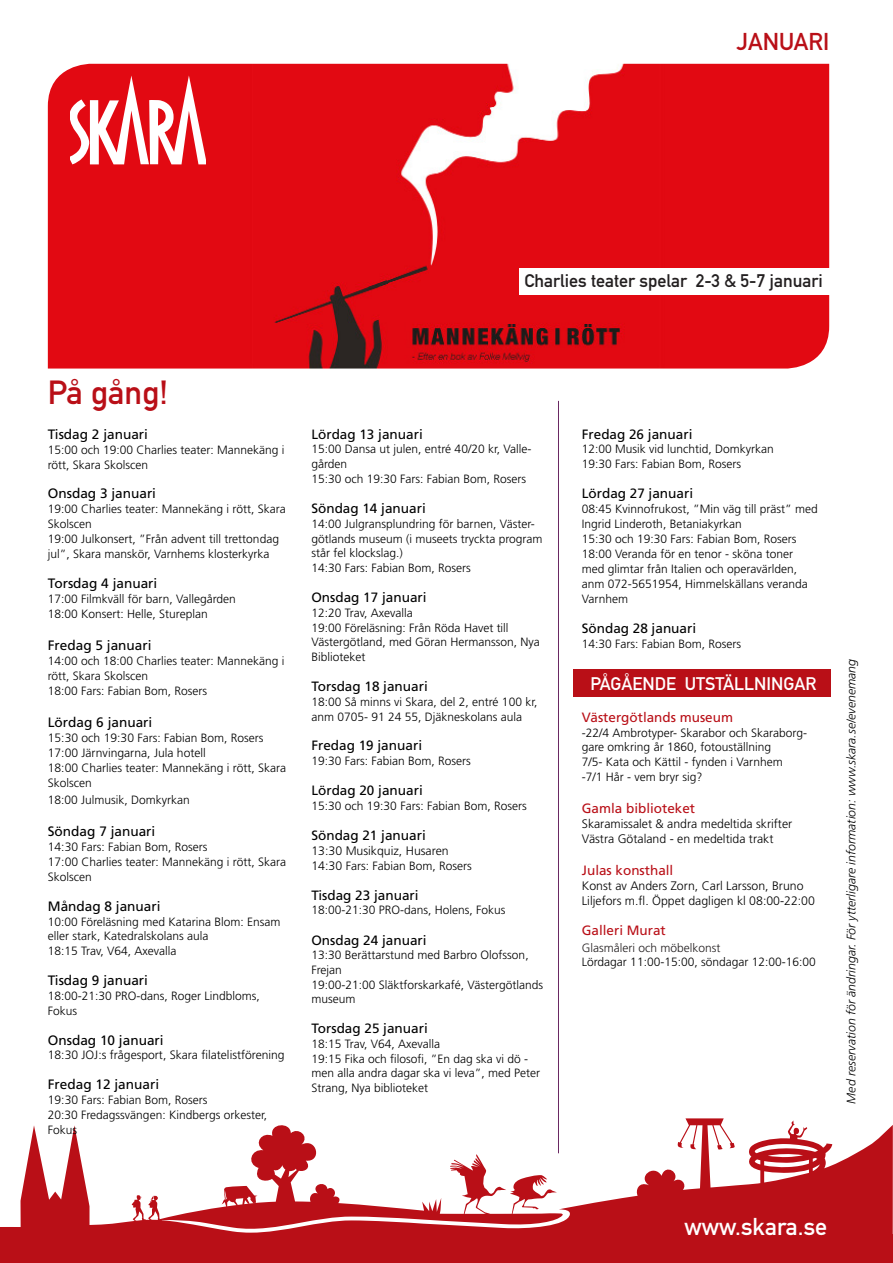
<style>
.page{position:relative;width:893px;height:1263px;background:#fff}
.page>*{position:absolute;margin:0;border:0;box-sizing:border-box;transform-origin:0 0}
.t1{font:33px "DIN Mittelschrift Std";color:#b90f17}
.t2{font:24px "DIN Mittelschrift Std";color:#fff}
.t3{font:24px "DIN Mittelschrift Std";color:#b90f17}
.t4{font:18px "DIN Mittelschrift Std";color:#231f20}
.Underrubrik_eveneman{font:18px "DIN Mittelschrift Std";color:#fff}
.Brödtext{font:13.65px "Frutiger LT Std";color:#000}
.Underrubrik_eveneman-2{font:13.65px "Frutiger LT Std";color:#000}
.Underrubrik_eveneman-3{font:13.5px "Frutiger LT Std";color:#000}
.Underrubrik_utställn{font:13.5px "Frutiger LT Std";color:#b90f17}
.Brödtext-2{font:13.5px "Frutiger LT Std";color:#000}
.Brödtext-3{font:300 12.3px "Frutiger LT Std";color:#000}
.t5{font:italic 300 12.3px "Frutiger LT Std";color:#000}
.Brödtext-4{font:300 12.15px "Frutiger LT Std";color:#000}
.Underrubrik_eveneman-4{font:300 12.15px "Frutiger LT Std";color:#000}
.Underrubrik_eveneman-5{font:300 12px/14.7px "Frutiger LT Std";color:#000}
.Brödtext-5{font:300 12px/15px "Frutiger LT Std";color:#000}
.Underrubrik_utställn-2{font:300 12px "Frutiger LT Std";color:#231f20}
.s1{font-size:12.15px}
.s2{font-size:13.65px}
.s3{font-size:12.3px}
</style>
<div class="page">
<svg style="left:0;top:1118px;width:893px;height:117px"></svg>
<div style="left:0;top:1235px;width:893px;height:28px;background:#b90f17"></div>
<img style="left:48px;top:64px;width:781px;height:305px">
<svg style="left:70px;top:75px;width:136px;height:89px"></svg>
<div style="left:519px;top:268px;width:310px;height:26px;background:#fff"></div>
<div style="left:574px;top:669px;width:257px;height:28px;background:#b90f17"></div>
<hr style="left:558px;top:401px;width:1px;height:752px;background:#6a2863">
<p class="t3" style="left:737px;top:28px;width:94px">JANUARI</p>
<p class="t4" style="left:524px;top:270px;width:300px">Charlies teater spelar 2-3 &amp; 5-7 januari</p>
<p class="t1" style="left:48px;top:373px;width:122px">På gång!</p>
<p class="Brödtext" style="left:48px;top:426px;width:102px">Tisdag 2 januari</p>
<p class="Brödtext-5" style="left:48px;top:442px;width:238px">15:00 och 19:00 Charlies teater: Mannekäng i rött, Skara Skolscen</p>
<p class="Brödtext" style="left:48px;top:486px;width:110px">Onsdag 3 januari</p>
<p class="Brödtext-5" style="left:48px;top:502px;width:239px">19:00 Charlies teater: Mannekäng i rött, Skara<br>Skolscen</p>
<p class="Brödtext-5" style="left:48px;top:532px;width:233px">19:00 Julkonsert, ”Från advent till trettondag jul”, Skara manskör, Varnhems klosterkyrka</p>
<p class="Brödtext" style="left:48px;top:575px;width:111px">Torsdag 4 januari</p>
<p class="Brödtext-5" style="left:48px;top:592px;width:190px">17:00 Filmkväll för barn, Vallegården</p>
<p class="Brödtext-5" style="left:48px;top:607px;width:161px">18:00 Konsert: Helle, Stureplan</p>
<p class="Underrubrik_eveneman-2" style="left:48px;top:637px;width:105px">Fredag 5 januari</p>
<p class="Underrubrik_eveneman-5" style="left:48px;top:653px;width:238px">14:00 och 18:00 Charlies teater: Mannekäng i rött, Skara Skolscen</p>
<p class="Underrubrik_eveneman-5" style="left:48px;top:683px;width:161px">18:00 Fars: Fabian Bom, Rosers</p>
<p class="Underrubrik_eveneman-2" style="left:48px;top:714px;width:106px">Lördag 6 januari</p>
<p class="Underrubrik_eveneman-5" style="left:48px;top:731px;width:217px"><span class="s1">15:30 och 19:30</span> Fars: Fabian Bom, Rosers</p>
<p class="Underrubrik_eveneman-4" style="left:48px;top:746px;width:160px">17:00 Järnvingarna, Jula hotell</p>
<p class="Underrubrik_eveneman-5" style="left:48px;top:761px;width:240px"><span class="s1">18:00</span> Charlies teater: Mannekäng i rött, Skara<br>Skolscen</p>
<p class="Underrubrik_eveneman-5" style="left:48px;top:792px;width:144px">18:00 Julmusik, Domkyrkan</p>
<p class="Underrubrik_eveneman-2" style="left:48px;top:823px;width:109px">Söndag 7 januari</p>
<p class="Underrubrik_eveneman-5" style="left:48px;top:840px;width:161px"><span class="s1">14:30</span> Fars: Fabian Bom, Rosers</p>
<p class="Underrubrik_eveneman-5" style="left:48px;top:855px;width:240px"><span class="s1">17:00</span> Charlies teater: Mannekäng i rött, Skara<br>Skolscen</p>
<p class="Brödtext" style="left:48px;top:898px;width:114px">Måndag 8 januari</p>
<p class="Brödtext-5" style="left:48px;top:914px;width:234px">10:00 Föreläsning med Katarina Blom: Ensam eller stark, Katedralskolans aula</p>
<p class="Brödtext-5" style="left:48px;top:944px;width:130px">18:15 Trav, V64, Axevalla</p>
<p class="Brödtext" style="left:48px;top:972px;width:102px">Tisdag 9 januari</p>
<p class="Underrubrik_eveneman-5" style="left:48px;top:988px;width:214px">18:00-21:30 PRO-dans, Roger Lindbloms,<br>Fokus</p>
<p class="Brödtext" style="left:48px;top:1032px;width:117px">Onsdag 10 januari</p>
<p class="Brödtext-4" style="left:48px;top:1048px;width:238px">18:30 JOJ:s frågesport, Skara filatelistförening</p>
<p class="Brödtext" style="left:48px;top:1076px;width:113px">Fredag 12 januari</p>
<p class="Brödtext-5" style="left:48px;top:1093px;width:161px"><span class="s1">19:30</span> Fars: Fabian Bom, Rosers</p>
<p class="Brödtext-5" style="left:48px;top:1108px;width:221px">20:30 Fredagssvängen: Kindbergs orkester,<br>Fokus</p>
<p class="Underrubrik_eveneman-3" style="left:311px;top:426px;width:113px">Lördag 13 <span class="s2">januari</span></p>
<p class="Brödtext-5" style="left:311px;top:442px;width:222px">15:00 Dansa ut julen, entré 40/20 kr, Valle&shy;gården</p>
<p class="Brödtext-5" style="left:311px;top:472px;width:216px">15:30 och 19:30 Fars: Fabian Bom, Rosers</p>
<p class="Underrubrik_eveneman-3" style="left:311px;top:501px;width:116px">Söndag 14 <span class="s2">januari</span></p>
<p class="Brödtext-5" style="left:311px;top:516px;width:233px">14:00 Julgransplundring för barnen, Väster&shy;götlands museum (i museets tryckta program står fel klockslag.)<br>14:30 Fars: Fabian Bom, Rosers</p>
<p class="Underrubrik_eveneman-3" style="left:311px;top:590px;width:117px">Onsdag 17 <span class="s2">januari</span></p>
<p class="Underrubrik_eveneman-5" style="left:311px;top:606px;width:103px">12:20 Trav, Axevalla</p>
<p class="Underrubrik_eveneman-5" style="left:311px;top:620px;width:230px">19:00 Föreläsning: Från Röda Havet till<br>Västergötland, med Göran Hermansson, Nya<br>Biblioteket</p>
<p class="Underrubrik_eveneman-3" style="left:311px;top:678px;width:118px">Torsdag 18 <span class="s2">januari</span></p>
<p class="Underrubrik_eveneman-5" style="left:311px;top:694px;width:228px">18:00 Så minns vi Skara, del 2, entré 100 kr, anm 0705- 91 24 55, Djäkneskolans aula</p>
<p class="Underrubrik_eveneman-3" style="left:311px;top:738px;width:112px">Fredag 19 <span class="s2">januari</span></p>
<p class="Underrubrik_eveneman-5" style="left:311px;top:754px;width:161px">19:30 Fars: Fabian Bom, Rosers</p>
<p class="Underrubrik_eveneman-3" style="left:311px;top:783px;width:113px">Lördag 20 <span class="s2">januari</span></p>
<p class="Underrubrik_eveneman-5" style="left:311px;top:799px;width:217px">15:30 och 19:30 Fars: Fabian Bom, Rosers</p>
<p class="Underrubrik_eveneman-3" style="left:311px;top:828px;width:116px">Söndag 21 <span class="s2">januari</span></p>
<p class="Brödtext-3" style="left:311px;top:844px;width:139px">13:30 Musikquiz, Husaren</p>
<p class="Brödtext-5" style="left:311px;top:858px;width:162px"><span class="s3">14:30</span> Fars: Fabian Bom, Rosers</p>
<p class="Underrubrik_eveneman-3" style="left:311px;top:887px;width:109px">Tisdag 23 <span class="s2">januari</span></p>
<p class="Underrubrik_eveneman-5" style="left:311px;top:903px;width:196px">18:00-21:30 PRO-dans, Holens, Fokus</p>
<p class="Underrubrik_eveneman-3" style="left:311px;top:932px;width:117px">Onsdag 24 <span class="s2">januari</span></p>
<p class="Underrubrik_eveneman-5" style="left:311px;top:948px;width:233px">13:30 Berättarstund med Barbro Olofsson,<br>Frejan<br>19:00-21:00 Släktforskarkafé, Västergötlands museum</p>
<p class="Underrubrik_eveneman-3" style="left:311px;top:1021px;width:118px">Torsdag 25 <span class="s2">januari</span></p>
<p class="Underrubrik_eveneman-5" style="left:311px;top:1037px;width:230px">18:15 Trav, V64, Axevalla<br>19:15 Fika och filosofi, ”En dag ska vi dö - men alla andra dagar ska vi leva”, med Peter Strang, Nya biblioteket</p>
<p class="Underrubrik_eveneman-3" style="left:582px;top:426px;width:112px">Fredag 26 <span class="s2">januari</span></p>
<p class="Brödtext-5" style="left:582px;top:442px;width:194px">12:00 Musik vid lunchtid, Domkyrkan</p>
<p class="Brödtext-5" style="left:582px;top:457px;width:161px">19:30 Fars: Fabian Bom, Rosers</p>
<p class="Brödtext-2" style="left:582px;top:486px;width:113px">Lördag 27 j<span class="s2">anuari</span></p>
<p class="Brödtext-5" style="left:582px;top:502px;width:238px">08:45 Kvinnofrukost, ”Min väg till präst” med<br>Ingrid Linderoth, Betaniakyrkan</p>
<p class="Underrubrik_eveneman-5" style="left:582px;top:531px;width:216px">15:30 och 19:30 Fars: Fabian Bom, Rosers</p>
<p class="Underrubrik_eveneman-5" style="left:582px;top:546px;width:228px">18:00 Veranda för en tenor - sköna toner med glimtar från Italien och operavärlden, anm 072-5651954, Himmelskällans veranda Varnhem</p>
<p class="Underrubrik_eveneman-3" style="left:582px;top:620px;width:116px">Söndag 28 <span class="s2">januari</span></p>
<p class="Underrubrik_eveneman-5" style="left:582px;top:636px;width:161px">14:30 Fars: Fabian Bom, Rosers</p>
<p class="Underrubrik_eveneman" style="left:590px;top:673px;width:227px">PÅGÅENDE UTSTÄLLNINGAR</p>
<p class="Underrubrik_utställn" style="left:582px;top:709px;width:153px">Västergötlands museum</p>
<p class="Brödtext-5" style="left:582px;top:725px;width:227px">-22/4 Ambrotyper- Skarabor och Skaraborg&shy;gare omkring år 1860, fotouställning</p>
<p class="Brödtext-5" style="left:582px;top:755px;width:202px">7/5- Kata och Kättil - fynden i Varnhem</p>
<p class="Brödtext-5" style="left:582px;top:769px;width:122px">-7/1 Hår - vem bryr sig?</p>
<p class="Underrubrik_utställn" style="left:582px;top:801px;width:115px">Gamla biblioteket</p>
<p class="Brödtext-3" style="left:582px;top:817px;width:212px">Skaramissalet &amp; andra medeltida skrifter</p>
<p class="Brödtext-3" style="left:582px;top:831px;width:193px">Västra Götaland - en medeltida trakt</p>
<p class="Underrubrik_utställn" style="left:582px;top:862px;width:93px">Julas konsthall</p>
<p class="Brödtext-3" style="left:582px;top:878px;width:223px">Konst av Anders Zorn, Carl Larsson, Bruno</p>
<p class="Brödtext-3" style="left:582px;top:893px;width:235px">Liljefors m.fl. Öppet dagligen kl 08:00-22:00</p>
<p class="Underrubrik_utställn" style="left:582px;top:923px;width:86px">Galleri Murat</p>
<p class="Underrubrik_utställn-2" style="left:582px;top:941px;width:140px">Glasmåleri och möbelkonst</p>
<p class="Brödtext-5" style="left:582px;top:955px;width:235px">Lördagar 11:00-15:00, söndagar 12:00-16:00</p>
<p class="t5" style="left:844px;top:1103px;width:446px;rotate:-90deg">Med reservation för ändringar. För ytterligare information: www.skara.se/evenemang</p>
<h2 class="t2" style="left:686px;top:1213px;width:144px">www.skara.se</h2>
</div>
